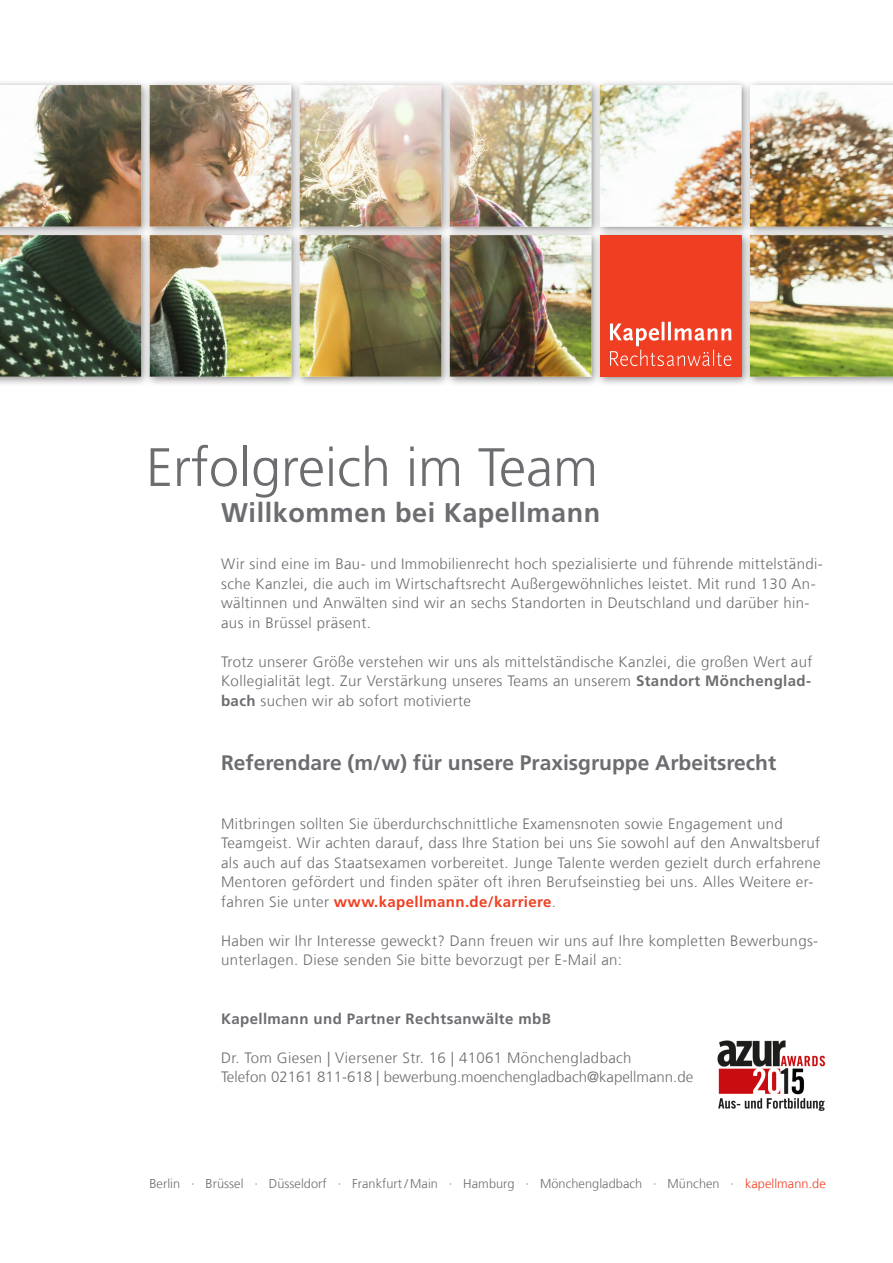
<style>
.page{position:relative;width:893px;height:1263px;background:#fff}
.page>*{position:absolute;margin:0;border:0;box-sizing:border-box;transform-origin:0 0}
.t1{font:300 54px "Frutiger LT Com";color:#6c6d70}
.t2{font:700 27px "Frutiger LT Com";letter-spacing:.02em;color:#6c6d70}
.t3{font:700 21px "Frutiger LT Com";color:#6c6d70}
.t4{font:300 15px/19.5px "Frutiger LT Com";letter-spacing:.025em;color:#6c6d70}
.t5{font:300 15px "Frutiger LT Com";color:#6c6d70}
.t6{font:700 15px "Frutiger LT Com";letter-spacing:.025em;color:#6c6d70}
.t7{font:300 12.75px "Frutiger LT Com";letter-spacing:.005em;color:#6c6d70}
.s1{font-weight:700}
.s2{font-weight:700;color:#ef3e22}
.s3{color:#ef3e22}
</style>
<div class="page">
<div style="left:0;top:79px;width:893px;height:308px;background:#231f20;opacity:.5"></div>
<img style="left:0;top:85px;width:893px;height:292px">
<img style="left:717px;top:1040px;width:109px;height:71px">
<p class="t1" style="left:146px;top:436px;width:453px">Erfolgreich im Team</p>
<p class="t2" style="left:221px;top:497px;width:381px">Willkommen bei Kapellmann</p>
<p class="t4" style="left:221px;top:554px;width:603px">Wir sind eine im Bau- und Immobilienrecht hoch spezialisierte und führende mittelständi&shy;sche Kanzlei, die auch im Wirtschaftsrecht Außergewöhnliches leistet. Mit rund 130 An&shy;wältinnen und Anwälten sind wir an sechs Standorten in Deutschland und darüber hin&shy;aus in Brüssel präsent.</p>
<p class="t4" style="left:221px;top:652px;width:593px">Trotz unserer Größe verstehen wir uns als mittelständische Kanzlei, die großen Wert auf</p>
<p class="t4" style="left:221px;top:671px;width:591px">Kollegialität legt. Zur Verstärkung unseres Teams an unserem <span class="s1">Standort Mönchenglad&shy;bach</span> suchen wir ab sofort motivierte</p>
<p class="t3" style="left:221px;top:751px;width:557px">Referendare (m/w) für unsere Praxisgruppe Arbeitsrecht</p>
<p class="t4" style="left:221px;top:814px;width:601px">Mitbringen sollten Sie überdurchschnittliche Examensnoten sowie Engagement und Teamgeist. Wir achten darauf, dass Ihre Station bei uns Sie sowohl auf den Anwaltsberuf als auch auf das Staatsexamen vorbereitet. Junge Talente werden gezielt durch erfahrene Mentoren gefördert und finden später oft ihren Berufseinstieg bei uns. Alles Weitere er&shy;fahren Sie unter <span class="s2">www.kapellmann.de/karriere</span>.</p>
<p class="t4" style="left:221px;top:931px;width:599px">Haben wir Ihr Interesse geweckt? Dann freuen wir uns auf Ihre kompletten Bewerbungs&shy;unterlagen. Diese senden Sie bitte bevorzugt per E-Mail an:</p>
<p class="t6" style="left:221px;top:1010px;width:331px">Kapellmann und Partner Rechtsanwälte mbB</p>
<p class="t4" style="left:221px;top:1048px;width:412px">Dr. Tom Giesen | Viersener Str. 16 | 41061 Mönchengladbach</p>
<p class="t5" style="left:221px;top:1068px;width:474px">Telefon 02161 811-618 | bewerbung.moenchengladbach@kapellmann.de</p>
<p class="t7" style="left:149px;top:1176px;width:678px">Berlin · Brüssel · Düsseldorf · Frankfurt / Main · Hamburg · Mönchengladbach · München · <span class="s3">kapellmann.de</span></p>
</div>
